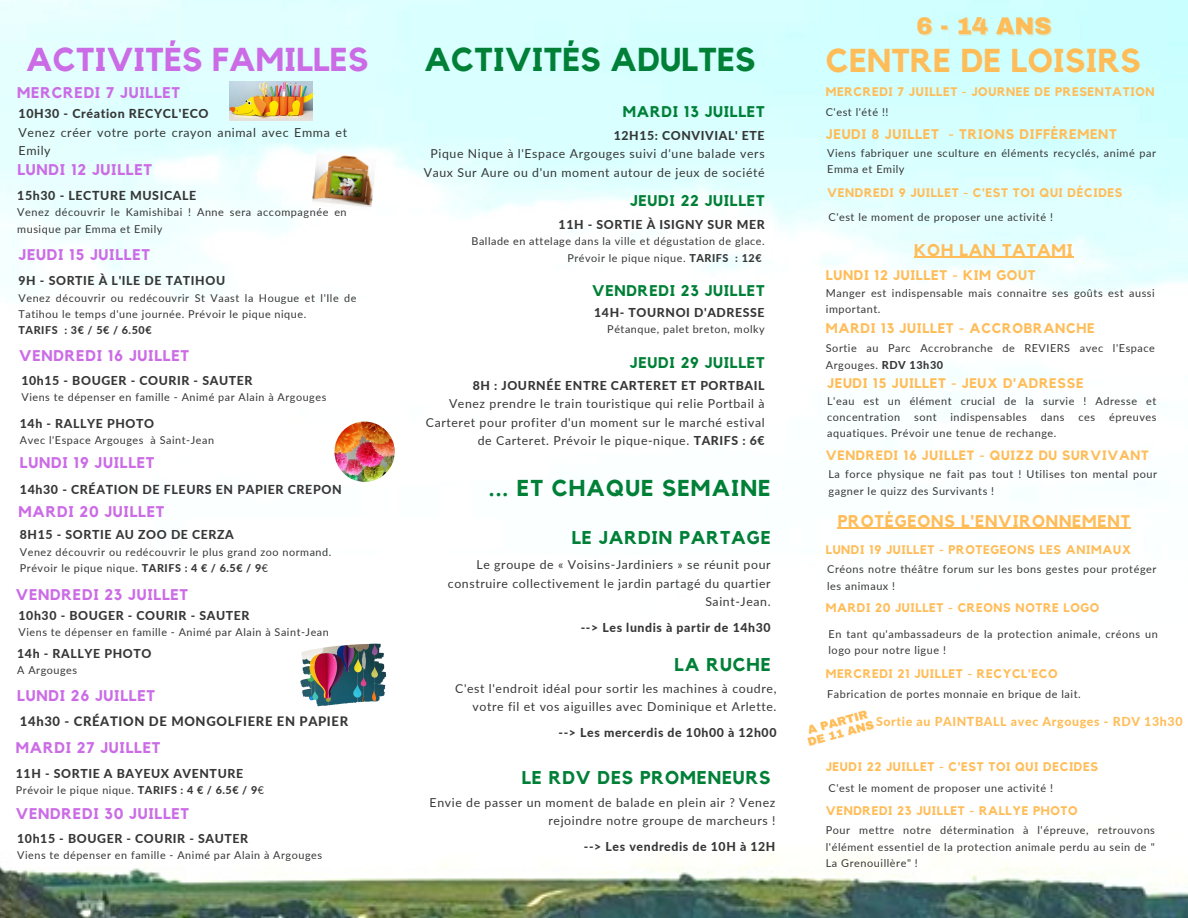
<style>
.page{position:relative;width:1188px;height:918px;background:#fff}
.page>*{position:absolute;margin:0;border:0;box-sizing:border-box;transform-origin:0 0}
.t1{font:700 33px "Kollektif";letter-spacing:.01em;color:#cb6ce6}
.t2{font:700 33px "Kollektif";letter-spacing:.01em;color:#008037}
.t3{font:700 33px "Kollektif";letter-spacing:.01em;color:#ffbd59}
.t4{font:700 22.95px "Kollektif";letter-spacing:.05em;color:#008037}
.t5{font:700 18.45px "Kollektif";letter-spacing:.05em;color:#008037}
.t6{font:700 16.95px "Kollektif";letter-spacing:.05em;color:#ffbd59}
.t7{font:700 15.45px "Kollektif";letter-spacing:.05em;color:#cb6ce6}
.t8{font:700 15.45px "Kollektif";letter-spacing:.05em;color:#008037}
.t9{font:700 13.95px "Kollektif";letter-spacing:.05em;color:#ffbd59}
.t10{font:700 13.5px "Kollektif";letter-spacing:.05em;color:#ffbd59}
.t11{font:800 13.05px "Lato";letter-spacing:.05em;color:#373737}
.t12{font:700 12.45px "Kollektif";letter-spacing:.05em;color:#ffbd59}
.t13{font:800 12.45px "Lato";letter-spacing:.05em;color:#373737}
.t14{font:12.45px/18.6px "Lato";letter-spacing:.05em;color:#373737}
.t15{font:800 12.45px "Lato";letter-spacing:.05em;color:#ffbd59}
.t16{font:12.3px/18.5px "Lato";letter-spacing:.05em;color:#373737;text-align:right}
.t17{font:800 12.3px "Lato";letter-spacing:.05em;color:#373737}
.t18{font:10.95px/16.4px "Lato";letter-spacing:.05em;color:#373737}
.t19{font:10.8px/16.2px "Lato";letter-spacing:.05em;color:#373737}
.t20{font:800 10.8px "Lato";letter-spacing:.05em;color:#373737}
.s1{font-weight:800}
</style>
<div class="page">
<img style="left:0;top:0;width:1188px;height:918px">
<img style="left:312px;top:153px;width:64px;height:58px">
<img style="left:334px;top:422px;width:61px;height:60px;border-radius:50%">
<img style="left:374px;top:647px;width:12px;height:27px">
<img style="left:229px;top:82px;width:83px;height:39px">
<hr style="left:914px;top:257px;width:160px;height:1px;background:#ffbd59">
<hr style="left:838px;top:528px;width:293px;height:1px;background:#ffbd59">
<img style="left:803px;top:706px;width:74px;height:44px">
<img style="left:917px;top:14px;width:135px;height:26px">
<p class="t1" style="left:26px;top:44px;width:344px">ACTIVITÉS FAMILLES</p>
<p class="t2" style="left:424px;top:44px;width:333px">ACTIVITÉS ADULTES</p>
<p class="t3" style="left:826px;top:45px;width:317px">CENTRE DE LOISIRS</p>
<p class="t7" style="left:17px;top:86px;width:165px">MERCREDI 7 JUILLET</p>
<p class="t12" style="left:826px;top:86px;width:330px">MERCREDI 7 JUILLET - JOURNEE DE PRESENTATION</p>
<p class="t18" style="left:826px;top:104px;width:64px">C'est l'été !!</p>
<p class="t9" style="left:826px;top:127px;width:293px">JEUDI 8 JUILLET - TRIONS DIFFÉREMENT</p>
<p class="t18" style="left:827px;top:144px;width:330px">Viens fabriquer une sculture en éléments recyclés, animé par<br>Emma et Emily</p>
<p class="t12" style="left:827px;top:187px;width:297px">VENDREDI 9 JUILLET - C'EST TOI QUI DÉCIDES</p>
<p class="t18" style="left:829px;top:209px;width:226px">C'est le moment de proposer une activité !</p>
<p class="t8" style="left:623px;top:104px;width:143px">MARDI 13 JUILLET</p>
<p class="t17" style="left:614px;top:128px;width:152px">12H15: CONVIVIAL' ETE</p>
<p class="t16" style="left:424px;top:144px;width:342px;text-align:center">Pique Nique à l'Espace Argouges suivi d'une balade vers<br>Vaux Sur Aure ou d'un moment autour de jeux de société</p>
<p class="t8" style="left:630px;top:193px;width:136px">JEUDI 22 JUILLET</p>
<p class="t13" style="left:19px;top:106px;width:192px">10H30 - Création RECYCL'ECO</p>
<p class="t14" style="left:19px;top:123px;width:330px">Venez créer votre porte crayon animal avec Emma et<br>Emily</p>
<p class="t7" style="left:17px;top:162px;width:136px">LUNDI 12 JUILLET</p>
<p class="t13" style="left:17px;top:188px;width:181px">15h30 - LECTURE MUSICALE</p>
<p class="t18" style="left:17px;top:204px;width:331px">Venez découvrir le Kamishibai ! Anne sera accompagnée en musique par Emma et Emily</p>
<p class="t17" style="left:559px;top:217px;width:208px">11H - SORTIE À ISIGNY SUR MER</p>
<p class="t19" style="left:472px;top:233px;width:295px">Ballade en attelage dans la ville et dégustation de glace.</p>
<p class="t19" style="left:567px;top:249px;width:196px">Prévoir le pique nique. <span class="s1">TARIFS : 12€</span></p>
<p class="t8" style="left:592px;top:283px;width:174px">VENDREDI 23 JUILLET</p>
<p class="t17" style="left:594px;top:305px;width:172px">14H- TOURNOI D'ADRESSE</p>
<p class="t19" style="left:607px;top:321px;width:159px">Pétanque, palet breton, molky</p>
<p class="t6" style="left:914px;top:242px;width:160px">KOH LAN TATAMI</p>
<p class="t18" style="left:826px;top:284px;width:330px">Manger est indispensable mais connaitre ses goûts est aussi important.</p>
<p class="t7" style="left:19px;top:247px;width:133px">JEUDI 15 JUILLET</p>
<p class="t9" style="left:826px;top:269px;width:211px">LUNDI 12 JUILLET - KIM GOUT</p>
<p class="t17" style="left:19px;top:273px;width:208px">9H - SORTIE À L'ILE DE TATIHOU</p>
<p class="t19" style="left:19px;top:289px;width:340px">Venez découvrir ou redécouvrir St Vaast la Hougue et l'Ile de<br>Tatihou le temps d'une journée. Prévoir le pique nique.</p>
<p class="t20" style="left:19px;top:323px;width:135px">TARIFS : 3€ / 5€ / 6.50€</p>
<p class="t9" style="left:826px;top:321px;width:270px">MARDI 13 JUILLET - ACCROBRANCHE</p>
<p class="t7" style="left:19px;top:349px;width:171px">VENDREDI 16 JUILLET</p>
<p class="t17" style="left:22px;top:373px;width:232px">10h15 - BOUGER - COURIR - SAUTER</p>
<p class="t19" style="left:22px;top:389px;width:306px">Viens te dépenser en famille - Animé par Alain à Argouges</p>
<p class="t17" style="left:20px;top:416px;width:136px">14h - RALLYE PHOTO</p>
<p class="t19" style="left:20px;top:432px;width:196px">Avec l'Espace Argouges à Saint-Jean</p>
<p class="t7" style="left:20px;top:456px;width:136px">LUNDI 19 JUILLET</p>
<p class="t13" style="left:20px;top:481px;width:323px">14h30 - CRÉATION DE FLEURS EN PAPIER CREPON</p>
<p class="t7" style="left:19px;top:504px;width:147px">MARDI 20 JUILLET</p>
<p class="t17" style="left:20px;top:527px;width:215px">8H15 - SORTIE AU ZOO DE CERZA</p>
<p class="t19" style="left:20px;top:543px;width:313px">Venez découvrir ou redécouvrir le plus grand zoo normand.<br>Prévoir le pique nique. <span class="s1">TARIFS : 4 € / 6.5€ / 9</span>€</p>
<p class="t17" style="left:19px;top:608px;width:232px">10h30 - BOUGER - COURIR - SAUTER</p>
<p class="t19" style="left:19px;top:624px;width:312px">Viens te dépenser en famille - Animé par Alain à Saint-Jean</p>
<p class="t7" style="left:16px;top:588px;width:174px">VENDREDI 23 JUILLET</p>
<p class="t17" style="left:17px;top:646px;width:136px">14h - RALLYE PHOTO</p>
<p class="t19" style="left:17px;top:662px;width:61px">A Argouges</p>
<p class="t7" style="left:17px;top:689px;width:139px">LUNDI 26 JUILLET</p>
<p class="t11" style="left:20px;top:713px;width:330px">14h30 - CRÉATION DE MONGOLFIERE EN PAPIER</p>
<p class="t7" style="left:16px;top:741px;width:146px">MARDI 27 JUILLET</p>
<p class="t17" style="left:16px;top:766px;width:229px">11H - SORTIE A BAYEUX AVENTURE</p>
<p class="t19" style="left:16px;top:782px;width:250px">Prévoir le pique nique. <span class="s1">TARIFS : 4 € / 6.5€ / 9</span>€</p>
<p class="t7" style="left:16px;top:807px;width:175px">VENDREDI 30 JUILLET</p>
<p class="t17" style="left:17px;top:831px;width:232px">10h15 - BOUGER - COURIR - SAUTER</p>
<p class="t19" style="left:17px;top:847px;width:306px">Viens te dépenser en famille - Animé par Alain à Argouges</p>
<p class="t8" style="left:630px;top:356px;width:136px">JEUDI 29 JUILLET</p>
<p class="t17" style="left:473px;top:378px;width:293px">8H : JOURNÉE ENTRE CARTERET ET PORTBAIL</p>
<p class="t16" style="left:426px;top:394px;width:340px">Venez prendre le train touristique qui relie Portbail à<br>Carteret pour profiter d'un moment sur le marché estival de Carteret. Prévoir le pique-nique. <span class="s1">TARIFS : 6€</span></p>
<p class="t4" style="left:489px;top:477px;width:283px">... ET CHAQUE SEMAINE</p>
<p class="t5" style="left:572px;top:529px;width:200px">LE JARDIN PARTAGE</p>
<p class="t16" style="left:448px;top:555px;width:324px">Le groupe de « Voisins-Jardiniers » se réunit pour construire collectivement le jardin partagé du quartier<br>Saint-Jean.</p>
<p class="t17" style="left:581px;top:619px;width:191px">--&gt; Les lundis à partir de 14h30</p>
<p class="t5" style="left:675px;top:656px;width:97px">LA RUCHE</p>
<p class="t16" style="left:455px;top:679px;width:323px">C'est l'endroit idéal pour sortir les machines à coudre, votre fil et vos aiguilles avec Dominique et Arlette.</p>
<p class="t17" style="left:559px;top:725px;width:219px">--&gt; Les mercerdis de 10h00 à 12h00</p>
<p class="t5" style="left:522px;top:769px;width:250px">LE RDV DES PROMENEURS</p>
<p class="t16" style="left:430px;top:793px;width:347px">Envie de passer un moment de balade en plein air ? Venez rejoindre notre groupe de marcheurs !</p>
<p class="t17" style="left:584px;top:838px;width:193px">--&gt; Les vendredis de 10H à 12H</p>
<p class="t18" style="left:826px;top:340px;width:331px">Sortie au Parc Accrobranche de REVIERS avec l'Espace<br>Argouges. <span class="s1">RDV 13h30</span></p>
<p class="t9" style="left:827px;top:376px;width:258px">JEUDI 15 JUILLET - JEUX D'ADRESSE</p>
<p class="t18" style="left:827px;top:392px;width:331px">L'eau est un élément crucial de la survie ! Adresse et concentration</p>
<p class="t18" style="left:914px;top:409px;width:24px">sont</p>
<p class="t18" style="left:950px;top:409px;width:78px">indispensables</p>
<p class="t18" style="left:1041px;top:409px;width:25px">dans</p>
<p class="t18" style="left:1078px;top:409px;width:18px">ces</p>
<p class="t18" style="left:1109px;top:409px;width:49px">épreuves</p>
<p class="t18" style="left:827px;top:425px;width:231px">aquatiques. Prévoir une tenue de rechange.</p>
<p class="t10" style="left:826px;top:449px;width:324px">VENDREDI 16 JUILLET - QUIZZ DU SURVIVANT</p>
<p class="t18" style="left:829px;top:466px;width:330px">La force physique ne fait pas tout ! Utilises ton mental pour gagner le quizz des Survivants !</p>
<p class="t6" style="left:838px;top:513px;width:294px">PROTÉGEONS L'ENVIRONNEMENT</p>
<p class="t12" style="left:826px;top:544px;width:307px">LUNDI 19 JUILLET - PROTEGEONS LES ANIMAUX</p>
<p class="t18" style="left:827px;top:561px;width:331px">Créons notre théâtre forum sur les bons gestes pour protéger les animaux !</p>
<p class="t12" style="left:826px;top:602px;width:275px">MARDI 20 JUILLET - CREONS NOTRE LOGO</p>
<p class="t18" style="left:829px;top:625px;width:331px">En tant qu'ambassadeurs de la protection animale, créons un logo pour notre ligue !</p>
<p class="t12" style="left:826px;top:668px;width:233px">MERCREDI 21 JUILLET - RECYCL'ECO</p>
<p class="t18" style="left:827px;top:686px;width:255px">Fabrication de portes monnaie en brique de lait.</p>
<p class="t15" style="left:876px;top:714px;width:308px">Sortie au PAINTBALL avec Argouges - RDV 13h30</p>
<p class="t12" style="left:826px;top:760px;width:274px">JEUDI 22 JUILLET - C'EST TOI QUI DECIDES</p>
<p class="t18" style="left:829px;top:780px;width:226px">C'est le moment de proposer une activité !</p>
<p class="t12" style="left:826px;top:805px;width:253px">VENDREDI 23 JUILLET - RALLYE PHOTO</p>
<p class="t18" style="left:826px;top:822px;width:331px;text-align:justify">Pour mettre notre détermination à l'épreuve, retrouvons l'élément essentiel de la protection animale perdu au sein de " La Grenouillère" !</p>
</div>
